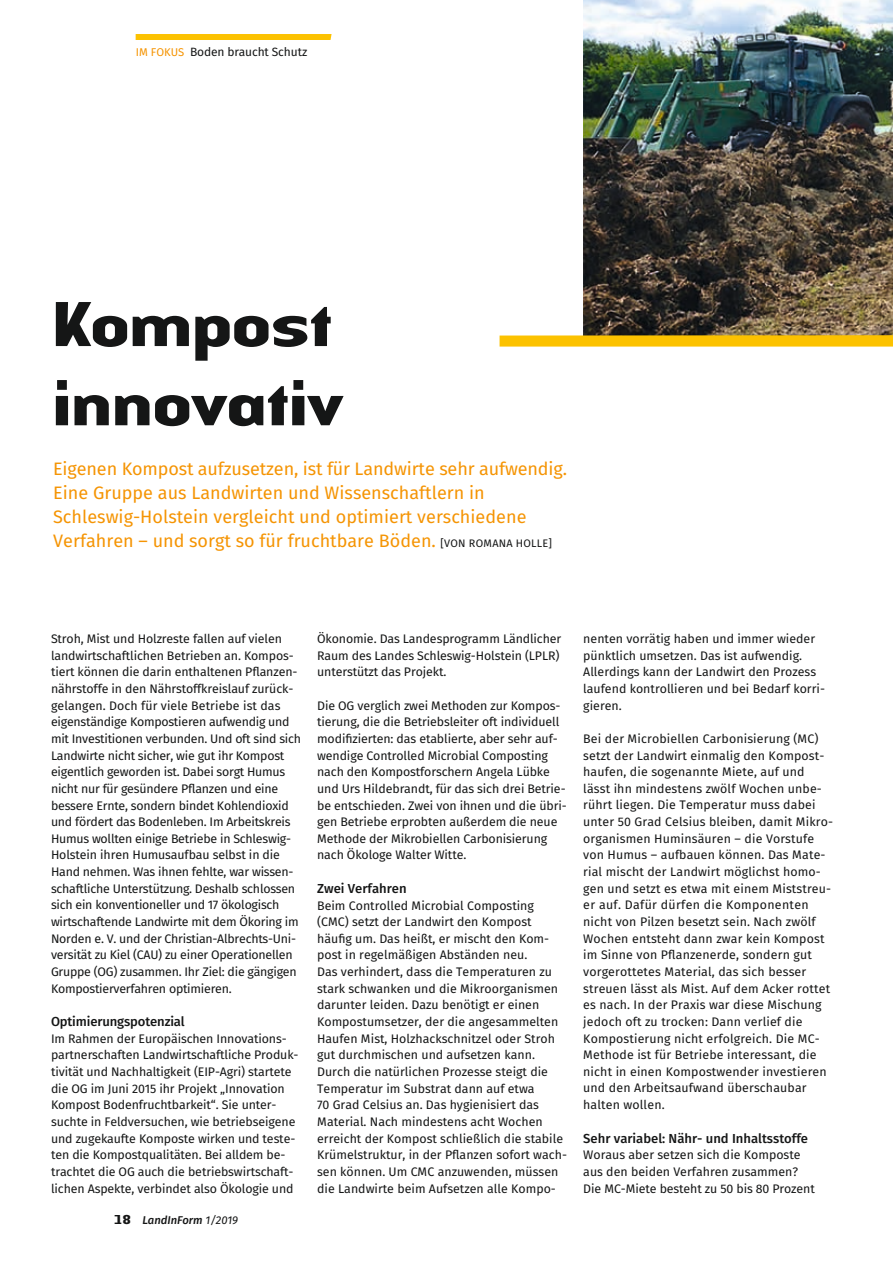
<style>
.page{position:relative;width:893px;height:1263px;background:#fff}
.page>*{position:absolute;margin:0;border:0;box-sizing:border-box;transform-origin:0 0}
.t1{font:700 66px/79.2px "Authentic Sans Std";letter-spacing:-.05em;color:#151616}
.t2{font:18px/24px "Fira Sans";color:#f59403}
.t3{font:500 13.05px "Fira Sans";color:#151616}
.t4{font:12.3px/16.6px "Fira Sans";letter-spacing:-.01em;color:#151616}
.t5{font:12.3px/16.6px "Fira Sans";letter-spacing:.01em;color:#151616}
.t6{font:12px "Fira Sans";letter-spacing:-.01em;color:#151616}
.t7{font:italic 500 11.25px "Fira Sans";color:#151616}
.s1{font-size:11.25px;color:#f59403}
.s2{font-size:10.8px;color:#151616}
.s3{font-family:"Authentic Sans Std";font-weight:700;font-style:normal;font-size:13.5px}
.s4{font-weight:400}
</style>
<div class="page">
<img style="left:584px;top:0;width:309px;height:335px">
<svg style="left:499px;top:335px;width:394px;height:12px;background:#f8c10c"></svg>
<svg style="left:135px;top:34px;width:197px;height:6px"></svg>
<p class="t6" style="left:136px;top:44px;width:173px"><span class="s1">IM FOKUS</span> Boden braucht Schutz</p>
<h1 class="t1" style="left:51px;top:282px;width:295px">Kompost innovativ</h1>
<p class="t2" style="left:53px;top:458px;width:515px">Eigenen Kompost aufzusetzen, ist für Landwirte sehr aufwendig.<br>Eine Gruppe aus Landwirten und Wissenschaftlern in Schleswig-Holstein vergleicht und optimiert verschiedene Verfahren – und sorgt so für fruchtbare Böden. <span class="s2">[VON ROMANA HOLLE]</span></p>
<p class="t4" style="left:51px;top:631px;width:252px">Stroh, Mist und Holzreste fallen auf vielen landwirtschaftlichen Betrieben an. Kompos&shy;tiert können die darin enthaltenen Pflanzen&shy;nährstoffe in den Nährstoffkreislauf zurück&shy;gelangen. Doch für viele Betriebe ist das eigenständige Kompostieren aufwendig und mit Investitionen verbunden. Und oft sind sich Landwirte nicht sicher, wie gut ihr Kompost eigentlich geworden ist. Dabei sorgt Humus nicht nur für gesündere Pflanzen und eine bessere Ernte, sondern bindet Kohlendioxid und fördert das Bodenleben. Im Arbeitskreis Humus wollten einige Betriebe in Schleswig-Holstein ihren Humusaufbau selbst in die Hand nehmen. Was ihnen fehlte, war wissen&shy;schaftliche Unterstützung. Deshalb schlossen sich ein konventioneller und 17 ökologisch wirtschaftende Landwirte mit dem Ökoring im Norden e. V. und der Christian-Albrechts-Uni&shy;versität zu Kiel (CAU) zu einer Operationellen Gruppe (OG) zusammen. Ihr Ziel: die gängigen Kompostierverfahren optimieren.</p>
<p class="t3" style="left:51px;top:1012px;width:135px">Optimierungspotenzial</p>
<p class="t4" style="left:51px;top:1031px;width:249px">Im Rahmen der Europäischen Innovations&shy;partnerschaften Landwirtschaftliche Produk&shy;tivität und Nachhaltigkeit (EIP-Agri) startete die OG im Juni 2015 ihr Projekt „Innovation Kompost Bodenfruchtbarkeit“. Sie unter&shy;suchte in Feldversuchen, wie betriebseigene und zugekaufte Komposte wirken und teste&shy;ten die Kompostqualitäten. Bei alldem be&shy;trachtet die OG auch die betriebswirtschaft&shy;lichen Aspekte, verbindet also Ökologie und</p>
<p class="t7" style="left:114px;top:1212px;width:126px"><span class="s3">18</span> LandInForm <span class="s4">1/2019</span></p>
<p class="t4" style="left:317px;top:631px;width:246px">Ökonomie. Das Landesprogramm Ländlicher<br>Raum des Landes Schleswig-Holstein (LPLR) unterstützt das Projekt.</p>
<p class="t4" style="left:317px;top:698px;width:251px">Die OG verglich zwei Methoden zur Kompos&shy;tierung, die die Betriebsleiter oft individuell modifizierten: das etablierte, aber sehr auf&shy;wendige Controlled Microbial Composting nach den Kompostforschern Angela Lübke und Urs Hildebrandt, für das sich drei Betrie&shy;be entschieden. Zwei von ihnen und die übri&shy;gen Betriebe erprobten außerdem die neue Methode der Mikrobiellen Carbonisierung nach Ökologe Walter Witte.</p>
<p class="t3" style="left:317px;top:879px;width:91px">Zwei Verfahren</p>
<p class="t4" style="left:317px;top:898px;width:251px">Beim Controlled Microbial Composting (CMC) setzt der Landwirt den Kompost häufig um. Das heißt, er mischt den Kom&shy;post in regelmäßigen Abständen neu.<br>Das verhindert, dass die Temperaturen zu stark schwanken und die Mikroorganismen darunter leiden. Dazu benötigt er einen Kompostumsetzer, der die angesammelten Haufen Mist, Holzhackschnitzel oder Stroh gut durchmischen und aufsetzen kann.<br>Durch die natürlichen Prozesse steigt die Temperatur im Substrat dann auf etwa<br>70 Grad Celsius an. Das hygienisiert das Material. Nach mindestens acht Wochen erreicht der Kompost schließlich die stabile Krümelstruktur, in der Pflanzen sofort wach&shy;sen können. Um CMC anzuwenden, müssen die Landwirte beim Aufsetzen alle Kompo-</p>
<p class="t4" style="left:583px;top:631px;width:243px">nenten vorrätig haben und immer wieder pünktlich umsetzen. Das ist aufwendig.<br>Allerdings kann der Landwirt den Prozess laufend kontrollieren und bei Bedarf korri&shy;gieren.</p>
<p class="t5" style="left:583px;top:731px;width:251px">Bei der Microbiellen Carbonisierung (MC) setzt der Landwirt einmalig den Kompost&shy;haufen, die sogenannte Miete, auf und lässt ihn mindestens zwölf Wochen unbe&shy;rührt liegen. Die Temperatur muss dabei unter 50 Grad Celsius bleiben, damit Mikro&shy;organismen Huminsäuren – die Vorstufe von Humus – aufbauen können. Das Mate&shy;rial mischt der Landwirt möglichst homo&shy;gen und setzt es etwa mit einem Miststreu&shy;er auf. Dafür dürfen die Komponenten nicht von Pilzen besetzt sein. Nach zwölf Wochen entsteht dann zwar kein Kompost im Sinne von Pflanzenerde, sondern gut vorgerottetes Material, das sich besser streuen lässt als Mist. Auf dem Acker rottet es nach. In der Praxis war diese Mischung jedoch oft zu trocken: Dann verlief die Kompostierung nicht erfolgreich. Die MC-Methode ist für Betriebe interessant, die nicht in einen Kompostwender investieren und den Arbeitsaufwand überschaubar halten wollen.</p>
<p class="t3" style="left:583px;top:1129px;width:226px">Sehr variabel: Nähr- und Inhaltsstoffe</p>
<p class="t4" style="left:583px;top:1147px;width:233px">Woraus aber setzen sich die Komposte aus den beiden Verfahren zusammen?<br>Die MC-Miete besteht zu 50 bis 80 Prozent</p>
</div>
